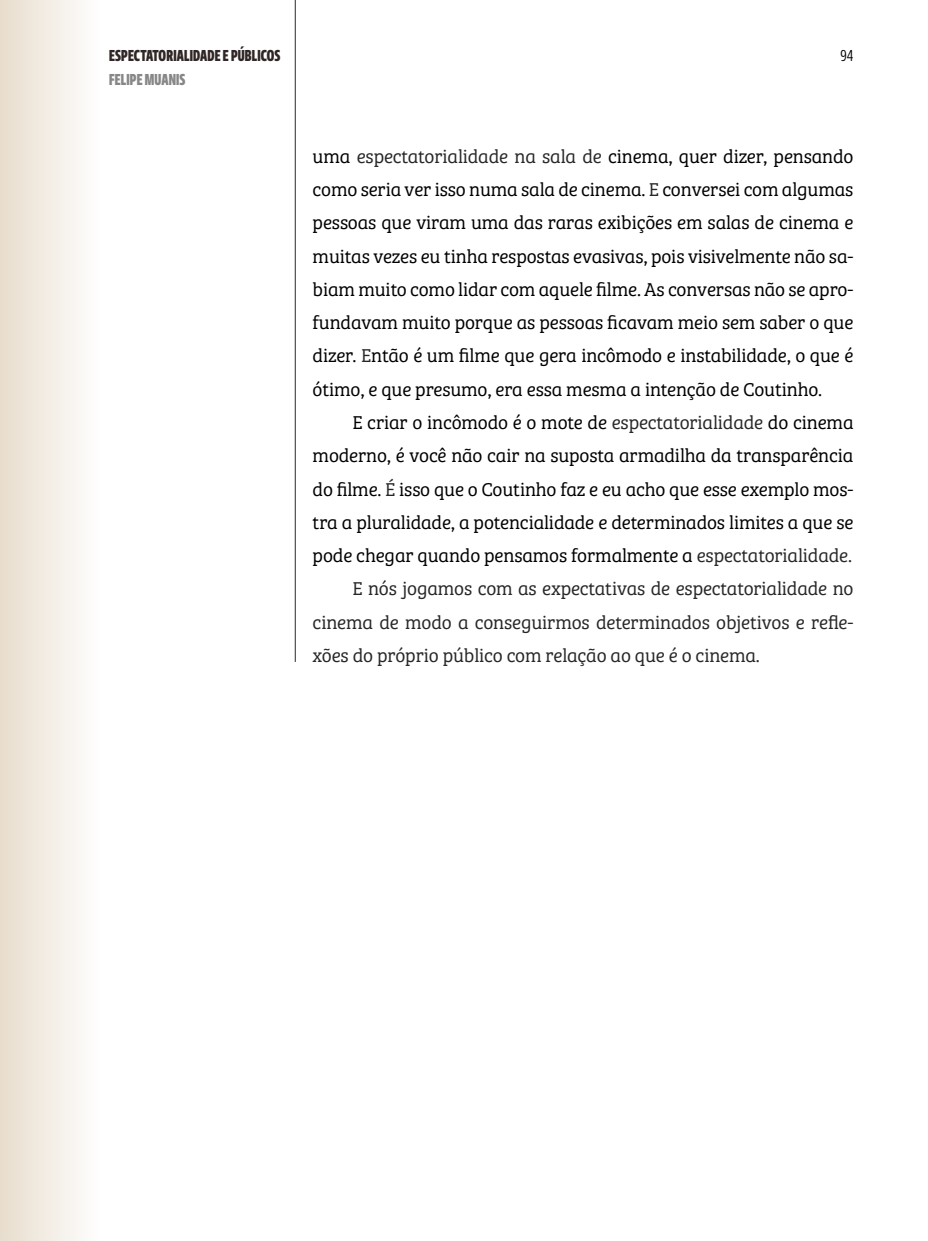
<style>
.page{position:relative;width:928px;height:1241px;background:#fff}
.page>*{position:absolute;margin:0;border:0;box-sizing:border-box;transform-origin:0 0}
.t1{font:19.25px/33.2px "Bree Serif Lt";letter-spacing:-.01em;color:#000;text-align:justify}
.t2{font:19.25px "Bree Serif Lt";letter-spacing:-.01em;color:#282727}
.t3{font:700 15.75px "Fact Compressed Web";letter-spacing:.01em;color:#2f2625}
.t4{font:700 15.75px "Fact Compressed Web";letter-spacing:.01em;color:#878787}
.t5{font:300 15.75px "Fact Condensed Web";color:#000}
.s1{color:#282727}
</style>
<div class="page">
<div style="left:0;top:0;width:99px;height:1240px;background:linear-gradient(to right,#e8ddcd,#fefefe)"></div>
<hr style="left:295px;top:0;width:1px;height:661px;background:#2f2625">
<p class="t3" style="left:109px;top:46px;width:173px">ESPECTATORIALIDADE E PÚBLICOS</p>
<p class="t4" style="left:109px;top:69px;width:78px">FELIPE MUANIS</p>
<p class="t5" style="left:840px;top:46px;width:14px">94</p>
<p class="t1" style="left:313px;top:139px;width:542px">uma <span class="s1">espectatorialidade na sala de</span> cinema, quer dizer, pensando como seria ver isso numa sala de cinema. <span class="s1">E</span> conversei com algumas pessoas que viram uma das raras exibições em salas de cinema e muitas vezes eu tinha respostas evasivas, pois visivelmente não sa&shy;biam muito como lidar com aquele filme. As conversas não se apro&shy;fundavam muito porque as pessoas ficavam meio sem saber o que dizer. <span class="s1">E</span>ntão é um filme que gera incômodo e instabilidade, o que é ótimo, e que presumo, era essa mesma a intenção de Coutinho.</p>
<p class="t1" style="left:352px;top:404px;width:503px">E criar o incômodo é o mote de <span class="s1">espectatorialidade</span> do cinema</p>
<p class="t1" style="left:313px;top:438px;width:542px">moderno, é você não cair na suposta armadilha da transparência</p>
<p class="t1" style="left:313px;top:471px;width:542px">do filme. <span class="s1">É</span> isso que o Coutinho faz e eu acho que esse exemplo mos-</p>
<p class="t1" style="left:313px;top:504px;width:542px">tra a pluralidade, a potencialidade e determinados limites a que se</p>
<p class="t1" style="left:313px;top:537px;width:541px">pode chegar quando pensamos formalmente a <span class="s1">espectatorialidade.</span></p>
<p class="t2" style="left:352px;top:574px;width:503px">E nós jogamos com as expectativas de espectatorialidade no</p>
<p class="t2" style="left:313px;top:608px;width:542px">cinema de modo a conseguirmos determinados objetivos e refle-</p>
<p class="t2" style="left:313px;top:641px;width:449px">xões do próprio público com relação ao que é o cinema.</p>
</div>
